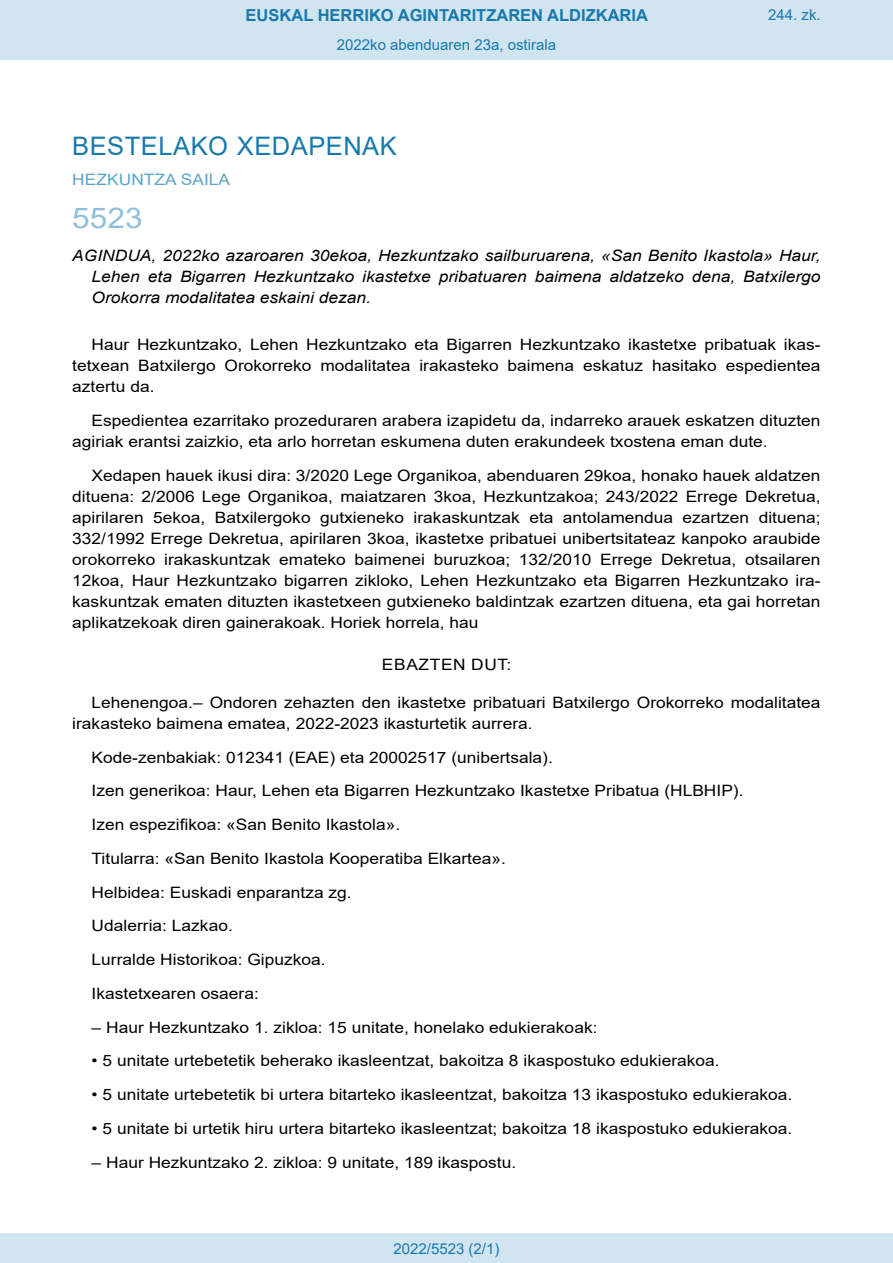
<style>
.page{position:relative;width:893px;height:1263px;background:#fff}
.page>*{position:absolute;margin:0;border:0;box-sizing:border-box;transform-origin:0 0}
.BOPVOrden{font:28.5px "Arial";color:#90c0db;scale:1.11 1}
.BOPVSeccion{font:25.5px "Arial";letter-spacing:.02em;color:#1879ad}
.t1{font:700 16.5px "Arial";color:#1879ad}
.BOPVDetalle{font:15.6px/21px "Arial";color:#000;text-align:justify;scale:1.11 1}
.BOPVTitulo{font:italic 15.6px/21px "Arial";color:#000;text-align:justify;scale:1.11 1}
.BOPVOrganismo{font:15.6px "Arial";letter-spacing:.005em;color:#5ea4ca;scale:1.11 1}
.BOPVClave{font:15.6px "Arial";letter-spacing:.035em;color:#000;scale:1.11 1}
.Paginacion_Centro{font:15px "Arial";color:#1879ad}
</style>
<div class="page">
<div style="left:0;top:0;width:893px;height:60px;background:#d0e5f0"></div>
<div style="left:0;top:1233px;width:893px;height:30px;background:#d0e5f0"></div>
<p class="t1" style="left:246px;top:3px;width:404px">EUSKAL HERRIKO AGINTARITZAREN ALDIZKARIA</p>
<p class="Paginacion_Centro" style="left:337px;top:35px;width:221px">2022ko abenduaren 23a, ostirala</p>
<p class="Paginacion_Centro" style="left:768px;top:5px;width:54px">244. zk.</p>
<p class="BOPVSeccion" style="left:72px;top:128px;width:326px">BESTELAKO XEDAPENAK</p>
<p class="BOPVOrganismo" style="left:72px;top:169px;width:144px">HEZKUNTZA SAILA</p>
<p class="BOPVOrden" style="left:72px;top:198px;width:65px">5523</p>
<p class="BOPVTitulo" style="left:92px;top:246px;width:658px;text-indent:-19px">AGINDUA, 2022ko azaroaren 30ekoa, Hezkuntzako sailburuarena, «San Benito Ikastola» Haur, Lehen eta Bigarren Hezkuntzako ikastetxe pribatuaren baimena aldatzeko dena, Batxilergo Orokorra modalitatea eskaini dezan.</p>
<p class="BOPVDetalle" style="left:72px;top:334px;width:676px;text-indent:19px">Haur Hezkuntzako, Lehen Hezkuntzako eta Bigarren Hezkuntzako ikastetxe pribatuak ikas&shy;tetxean Batxilergo Orokorreko modalitatea irakasteko baimena eskatuz hasitako espedientea aztertu da.</p>
<p class="BOPVDetalle" style="left:72px;top:410px;width:676px;text-indent:19px">Espedientea ezarritako prozeduraren arabera izapidetu da, indarreko arauek eskatzen dituzten agiriak erantsi zaizkio, eta arlo horretan eskumena duten erakundeek txostena eman dute.</p>
<p class="BOPVDetalle" style="left:72px;top:464px;width:676px;text-indent:19px">Xedapen hauek ikusi dira: 3/2020 Lege Organikoa, abenduaren 29koa, honako hauek aldatzen dituena: 2/2006 Lege Organikoa, maiatzaren 3koa, Hezkuntzakoa; 243/2022 Errege Dekretua, apirilaren 5ekoa, Batxilergoko gutxieneko irakaskuntzak eta antolamendua ezartzen dituena; 332/1992 Errege Dekretua, apirilaren 3koa, ikastetxe pribatuei unibertsitateaz kanpoko araubide orokorreko irakaskuntzak emateko baimenei buruzkoa; 132/2010 Errege Dekretua, otsailaren 12koa, Haur Hezkuntzako bigarren zikloko, Lehen Hezkuntzako eta Bigarren Hezkuntzako ira&shy;kaskuntzak ematen dituzten ikastetxeen gutxieneko baldintzak ezartzen dituena, eta gai horretan aplikatzekoak diren gainerakoak. Horiek horrela, hau</p>
<p class="BOPVClave" style="left:382px;top:654px;width:118px">EBAZTEN DUT:</p>
<p class="BOPVDetalle" style="left:72px;top:692px;width:676px;text-indent:19px">Lehenengoa.– Ondoren zehazten den ikastetxe pribatuari Batxilergo Orokorreko modalitatea irakasteko baimena ematea, 2022-2023 ikasturtetik aurrera.</p>
<p class="BOPVDetalle" style="left:92px;top:746px;width:417px">Kode-zenbakiak: 012341 (EAE) eta 20002517 (unibertsala).</p>
<p class="BOPVDetalle" style="left:92px;top:780px;width:589px">Izen generikoa: Haur, Lehen eta Bigarren Hezkuntzako Ikastetxe Pribatua (HLBHIP).</p>
<p class="BOPVDetalle" style="left:92px;top:814px;width:279px">Izen espezifikoa: «San Benito Ikastola».</p>
<p class="BOPVDetalle" style="left:92px;top:848px;width:375px">Titularra: «San Benito Ikastola Kooperatiba Elkartea».</p>
<p class="BOPVDetalle" style="left:92px;top:881px;width:236px">Helbidea: Euskadi enparantza zg.</p>
<p class="BOPVDetalle" style="left:92px;top:915px;width:129px">Udalerria: Lazkao.</p>
<p class="BOPVDetalle" style="left:92px;top:949px;width:212px">Lurralde Historikoa: Gipuzkoa.</p>
<p class="BOPVDetalle" style="left:92px;top:983px;width:152px">Ikastetxearen osaera:</p>
<p class="BOPVDetalle" style="left:92px;top:1016px;width:457px">– Haur Hezkuntzako 1. zikloa: 15 unitate, honelako edukierakoak:</p>
<p class="BOPVDetalle" style="left:92px;top:1050px;width:567px">• 5 unitate urtebetetik beherako ikasleentzat, bakoitza 8 ikaspostuko edukierakoa.</p>
<p class="BOPVDetalle" style="left:92px;top:1084px;width:633px">• 5 unitate urtebetetik bi urtera bitarteko ikasleentzat, bakoitza 13 ikaspostuko edukierakoa.</p>
<p class="BOPVDetalle" style="left:92px;top:1118px;width:633px">• 5 unitate bi urtetik hiru urtera bitarteko ikasleentzat; bakoitza 18 ikaspostuko edukierakoa.</p>
<p class="BOPVDetalle" style="left:92px;top:1151px;width:384px">– Haur Hezkuntzako 2. zikloa: 9 unitate, 189 ikaspostu.</p>
<p class="Paginacion_Centro" style="left:393px;top:1238px;width:107px">2022/5523 (2/1)</p>
</div>
